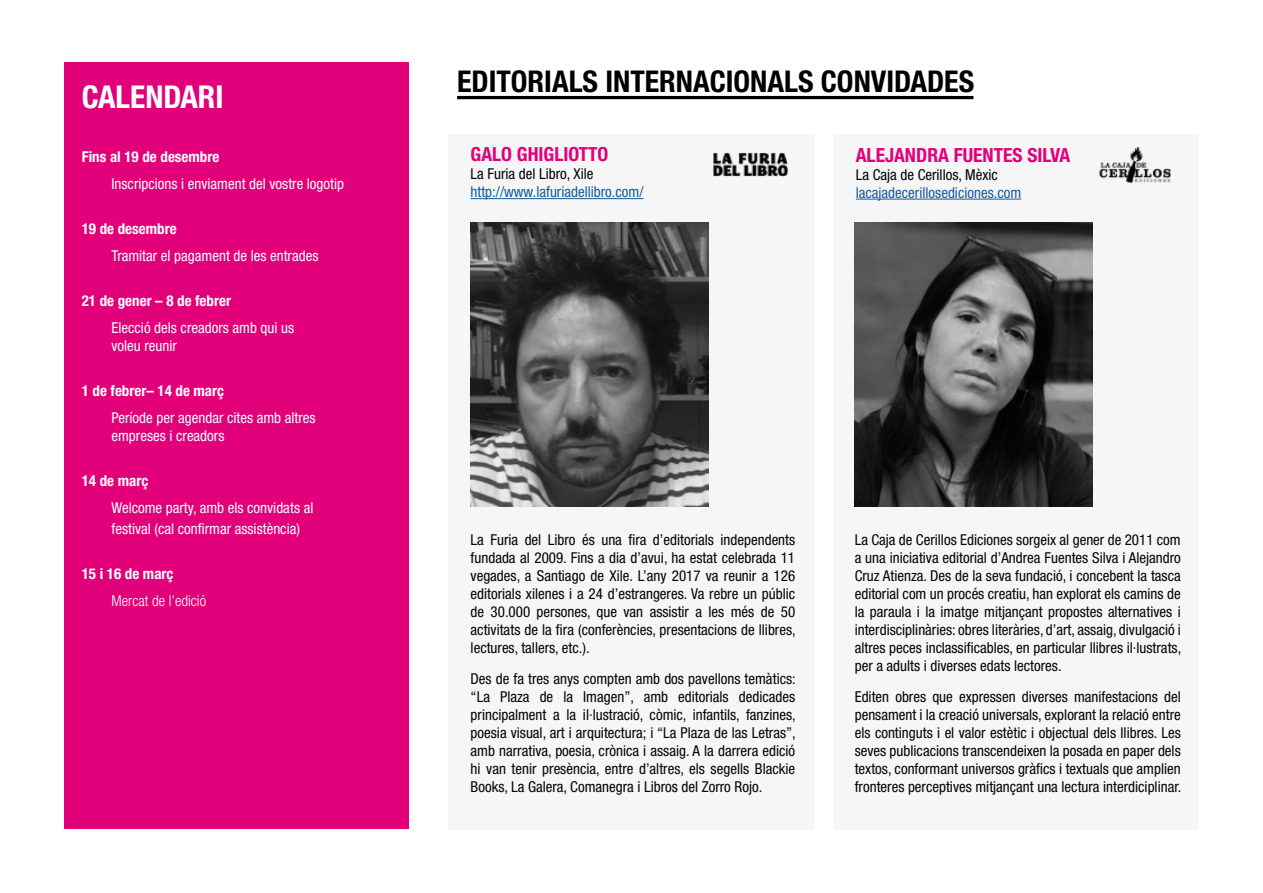
<style>
.page{position:relative;width:1263px;height:893px;background:#fff}
.page>*{position:absolute;margin:0;border:0;box-sizing:border-box;transform-origin:0 0}
.t1{font:700 condensed 31.5px "Helvetica Neue LT Std";color:#fff}
.t2{font:700 condensed 30px "Helvetica Neue LT Std";color:#000}
.t3{font:700 condensed 19.5px "Helvetica Neue LT Std";color:#e2007a}
.t4{font:condensed 15px/18px "Helvetica Neue LT Std";color:#010406;text-align:justify}
.t5{font:condensed 15px/18px "Helvetica Neue LT Std";color:#fff}
.t6{font:700 condensed 15px "Helvetica Neue LT Std";color:#fff}
.t7{font:condensed 15px "Helvetica Neue LT Std";color:#165b9a}
.t8{font:300 condensed 15px "Helvetica Neue LT Std";color:#fff}
</style>
<div class="page">
<div style="left:64px;top:62px;width:345px;height:767px;background:#e2007a"></div>
<div style="left:448px;top:134px;width:367px;height:695px;background:#f6f6f6"></div>
<div style="left:834px;top:134px;width:365px;height:695px;background:#f6f6f6"></div>
<hr style="left:471px;top:198px;width:173px;height:1px;background:#165b9a">
<hr style="left:856px;top:199px;width:165px;height:1px;background:#165b9a">
<hr style="left:457px;top:96px;width:516px;height:3px;background:#000">
<img style="left:471px;top:222px;width:238px;height:284px">
<img style="left:855px;top:222px;width:238px;height:284px">
<img style="left:713px;top:152px;width:75px;height:25px">
<img style="left:1099px;top:147px;width:72px;height:36px">
<h1 class="t1" style="left:82px;top:78px;width:143px">CALENDARI</h1>
<p class="t6" style="left:82px;top:147px;width:139px">Fins al 19 de desembre</p>
<p class="t5" style="left:111px;top:174px;width:234px">Inscripcions i enviament del vostre logotip</p>
<p class="t6" style="left:82px;top:219px;width:96px">19 de desembre</p>
<p class="t5" style="left:111px;top:246px;width:208px">Tramitar el pagament de les entrades</p>
<p class="t6" style="left:82px;top:291px;width:151px">21 de gener – 8 de febrer</p>
<p class="t5" style="left:111px;top:318px;width:184px">Elecció dels creadors amb qui us voleu reunir</p>
<p class="t6" style="left:82px;top:381px;width:144px">1 de febrer– 14 de març</p>
<p class="t5" style="left:111px;top:408px;width:206px">Període per agendar cites amb altres empreses i creadors</p>
<p class="t6" style="left:82px;top:471px;width:68px">14 de març</p>
<p class="t5" style="left:111px;top:497px;width:203px;line-height:21.6px">Welcome party, amb els convidats al festival (cal confirmar assistència)</p>
<p class="t6" style="left:82px;top:565px;width:93px">15 i 16 de març</p>
<p class="t8" style="left:111px;top:592px;width:96px">Mercat de l’edició</p>
<h2 class="t2" style="left:457px;top:63px;width:519px">EDITORIALS INTERNACIONALS CONVIDADES</h2>
<h3 class="t3" style="left:471px;top:142px;width:139px">GALO GHIGLIOTTO</h3>
<p class="t4" style="left:471px;top:165px;width:124px">La Furia del Libro, Xile</p>
<p class="t7" style="left:471px;top:183px;width:174px">http://www.lafuriadellibro.com/</p>
<h3 class="t3" style="left:856px;top:143px;width:216px">ALEJANDRA FUENTES SILVA</h3>
<p class="t4" style="left:856px;top:165px;width:144px">La Caja de Cerillos, Mèxic</p>
<p class="t7" style="left:856px;top:184px;width:167px">lacajadecerillosediciones.com</p>
<p class="t4" style="left:471px;top:530px;width:327px">La Furia del Libro és una fira d’editorials independents fundada al 2009. Fins a dia d’avui, ha estat celebrada 11 vegades, a Santiago de Xile. L’any 2017 va reunir a 126 editorials xilenes i a 24 d’estrangeres. Va rebre un públic de 30.000 persones, que van assistir a les més de 50 activitats de la fira (conferències, presentacions de llibres, lectures, tallers, etc.).</p>
<p class="t4" style="left:471px;top:669px;width:327px">Des de fa tres anys compten amb dos pavellons temàtics: “La Plaza de la Imagen”, amb editorials dedicades principalment a la il·lustració, còmic, infantils, fanzines, poesia visual, art i arquitectura; i “La Plaza de las Letras”, amb narrativa, poesia, crònica i assaig. A la darrera edició hi van tenir presència, entre d’altres, els segells Blackie Books, La Galera, Comanegra i Libros del Zorro Rojo.</p>
<p class="t4" style="left:855px;top:530px;width:328px">La Caja de Cerillos Ediciones sorgeix al gener de 2011 com a una iniciativa editorial d’Andrea Fuentes Silva i Alejandro Cruz Atienza. Des de la seva fundació, i concebent la tasca editorial com un procés creatiu, han explorat els camins de la paraula i la imatge mitjançant propostes alternatives i interdisciplinàries: obres literàries, d’art, assaig, divulgació i altres peces inclassificables, en particular llibres il·lustrats, per a adults i diverses edats lectores.</p>
<p class="t4" style="left:855px;top:687px;width:328px">Editen obres que expressen diverses manifestacions del pensament i la creació universals, explorant la relació entre els continguts i el valor estètic i objectual dels llibres. Les seves publicacions transcendeixen la posada en paper dels textos, conformant universos gràfics i textuals que amplien fronteres perceptives mitjançant una lectura interdiciplinar.</p>
</div>
